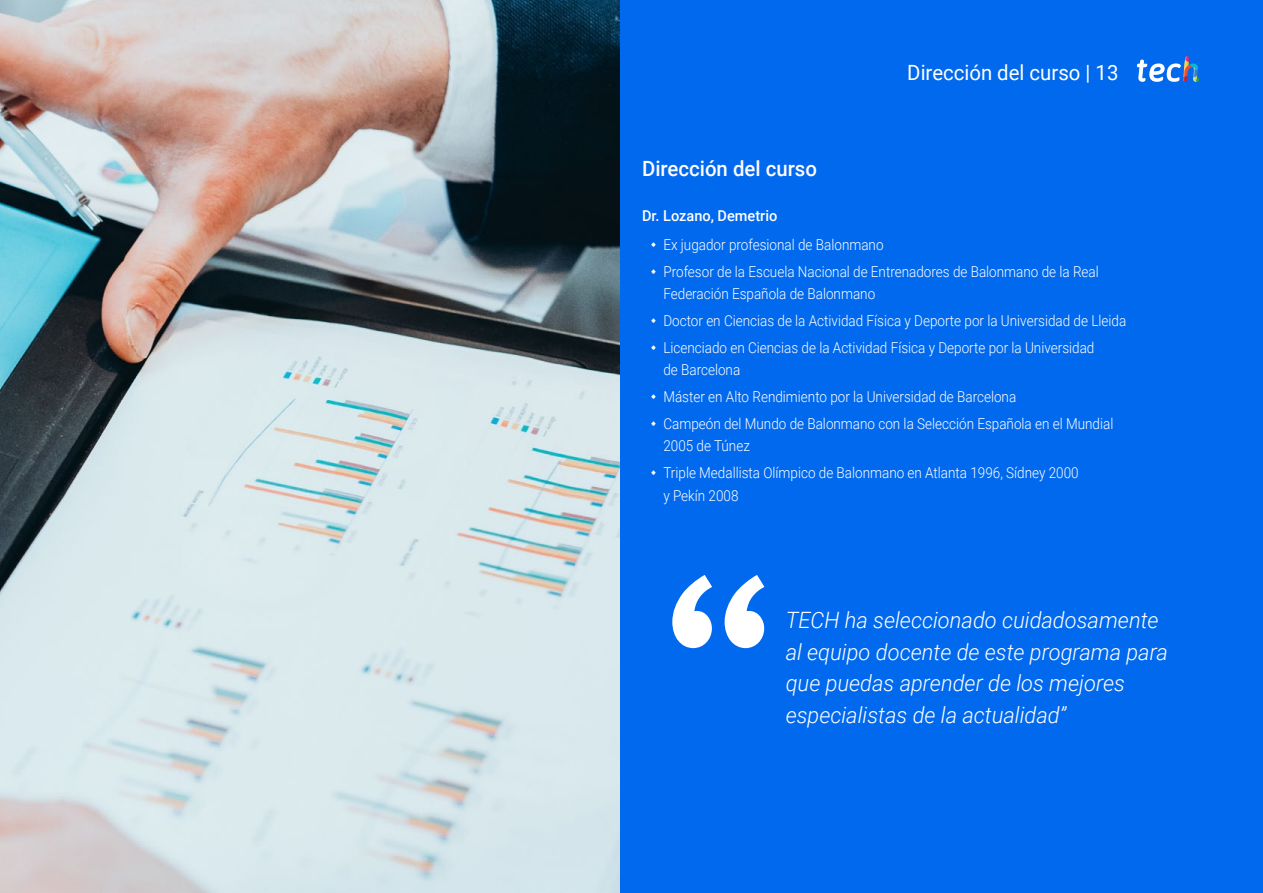
<style>
.page{position:relative;width:1263px;height:893px;background:#fff}
.page>*{position:absolute;margin:0;border:0;box-sizing:border-box;transform-origin:0 0}
.t1{font:italic 300 22.5px/31.5px "Roboto";color:#fff}
.t2{font:21px "Roboto";color:#fff}
.t3{font:500 21px "Roboto";color:#fffbff}
.t4{font:300 15px/26.7px "Roboto";color:#fff;scale:.9 1}
.t5{font:500 15px "Roboto";color:#fefefe}
</style>
<div class="page">
<img style="left:0;top:0;width:621px;height:893px">
<div style="left:621px;top:0;width:642px;height:893px;background:#0169ee"></div>
<svg style="left:672px;top:575px;width:92px;height:73px"></svg>
<svg style="left:1137px;top:56px;width:62px;height:26px"></svg>
<h2 class="t3" style="left:642px;top:154px;width:176px">Dirección del curso</h2>
<h2 class="t2" style="left:907px;top:57px;width:213px">Dirección del curso | 13</h2>
<p class="t5" style="left:642px;top:206px;width:137px">Dr. Lozano, Demetrio</p>
<p class="t4" style="left:663px;top:231px;width:485px">Ex jugador profesional de Balonmano<br>Profesor de la Escuela Nacional de Entrenadores de Balonmano de la Real</p>
<p class="t4" style="left:663px;top:280px;width:516px">Federación Española de Balonmano<br>Doctor en Ciencias de la Actividad Física y Deporte por la Universidad de Lleida<br>Licenciado en Ciencias de la Actividad Física y Deporte por la Universidad</p>
<p class="t4" style="left:663px;top:356px;width:501px">de Barcelona<br>Máster en Alto Rendimiento por la Universidad de Barcelona<br>Campeón del Mundo de Balonmano con la Selección Española en el Mundial</p>
<p class="t4" style="left:663px;top:432px;width:463px">2005 de Túnez<br>Triple Medallista Olímpico de Balonmano en Atlanta 1996, Sídney 2000</p>
<p class="t4" style="left:663px;top:481px;width:85px">y Pekín 2008</p>
<h1 class="t1" style="left:786px;top:604px;width:384px">TECH ha seleccionado cuidadosamente al equipo docente de este programa para que puedas aprender de los mejores especialistas de la actualidad”</h1>
</div>
